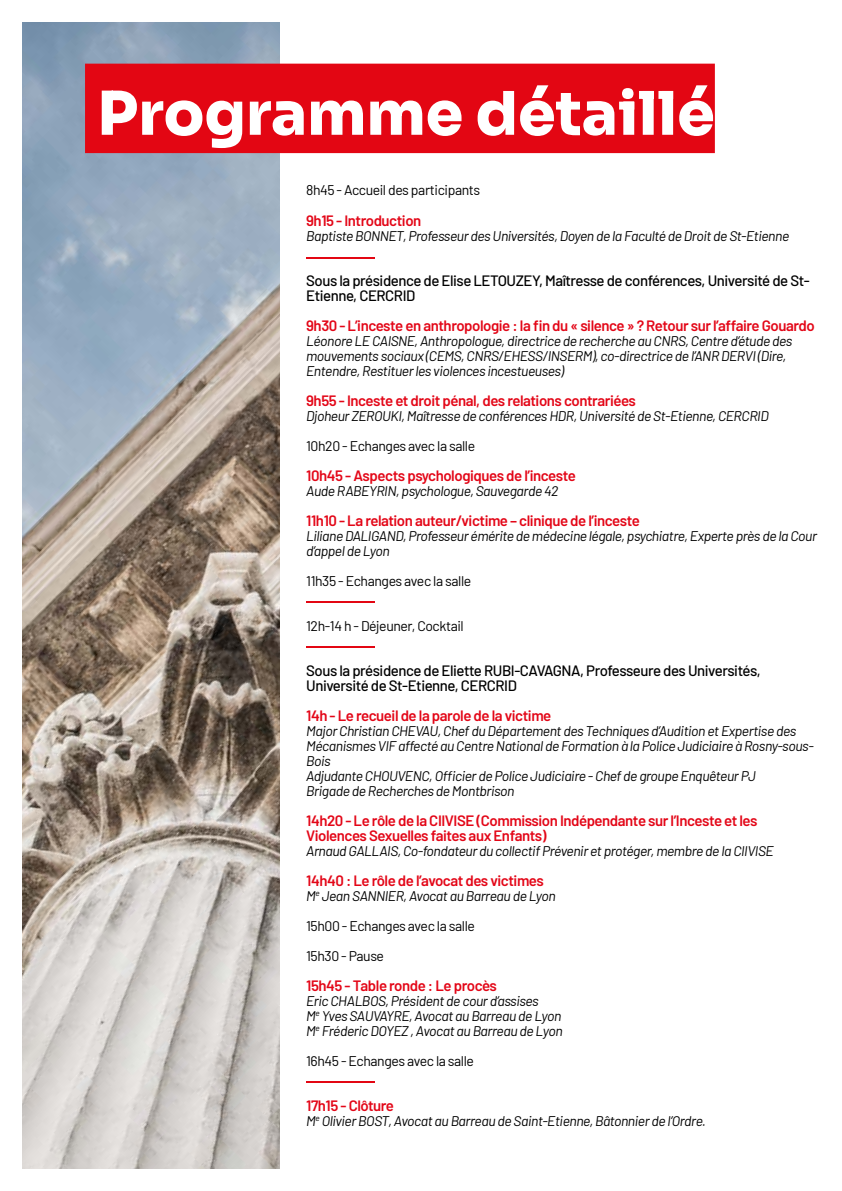
<style>
.page{position:relative;width:842px;height:1191px;background:#fff}
.page>*{position:absolute;margin:0;border:0;box-sizing:border-box;transform-origin:0 0}
.t1{font:60px "Sora";color:#fff}
.t2{font:600 15px/15px "Barlow";letter-spacing:-.03em;color:#e30617}
.t3{font:500 15px/15px "Barlow";letter-spacing:-.03em;color:#000}
.t4{font:italic 14px/15px "Barlow";letter-spacing:-.03em;color:#000}
.t5{font:14px/30px "Barlow";letter-spacing:-.03em;color:#000}
.s1{font-style:italic}
</style>
<div class="page">
<img style="left:23px;top:23px;width:256px;height:1145px">
<div style="left:85px;top:64px;width:630px;height:89px;background:#e30613"></div>
<hr style="left:306px;top:257px;width:68px;height:2px;background:#e30613">
<hr style="left:306px;top:601px;width:68px;height:2px;background:#e30613">
<hr style="left:306px;top:646px;width:68px;height:1px;background:#e30613">
<hr style="left:306px;top:1081px;width:68px;height:1px;background:#e30613">
<h1 class="t1" style="left:97px;top:64px;width:619px">Programme détaillé</h1>
<p class="t5" style="left:306px;top:174px;width:176px">8h45 - Accueil des participants</p>
<p class="t2" style="left:306px;top:211px;width:117px">9h15 - Introduction</p>
<p class="t4" style="left:306px;top:227px;width:485px">Baptiste BONNET, Professeur des Universités, Doyen de la Faculté de Droit de St-Etienne</p>
<p class="t3" style="left:306px;top:271px;width:505px">Sous la présidence de Elise LETOUZEY, Maîtresse de conférences, Université de St-<br>Etienne, CERCRID</p>
<p class="t2" style="left:306px;top:316px;width:510px">9h30 - L’inceste en anthropologie : la fin du « silence » ? Retour sur l’affaire Gouardo</p>
<p class="t4" style="left:306px;top:332px;width:488px">Léonore LE CAISNE, Anthropologue, directrice de recherche au CNRS, Centre d’étude des mouvements sociaux (CEMS, CNRS/EHESS/INSERM), co-directrice de l’ANR DERVI (Dire,<br>Entendre, Restituer les violences incestueuses)</p>
<p class="t2" style="left:306px;top:391px;width:331px">9h55 - Inceste et droit pénal, des relations contrariées</p>
<p class="t4" style="left:306px;top:407px;width:464px">Djoheur ZEROUKI, Maîtresse de conférences HDR, Université de St-Etienne, CERCRID</p>
<p class="t5" style="left:306px;top:429px;width:171px">10h20 - Echanges avec la salle</p>
<p class="t2" style="left:306px;top:466px;width:271px">10h45 - Aspects psychologiques de l’inceste</p>
<p class="t4" style="left:306px;top:482px;width:254px">Aude RABEYRIN, psychologue, Sauvegarde 42</p>
<p class="t2" style="left:306px;top:511px;width:335px">11h10 - La relation auteur/victime – clinique de l’inceste</p>
<p class="t4" style="left:306px;top:527px;width:512px">Liliane DALIGAND, Professeur émérite de médecine légale, psychiatre, Experte près de la Cour d’appel de Lyon</p>
<p class="t5" style="left:306px;top:564px;width:167px">11h35 - Echanges avec la salle</p>
<p class="t5" style="left:306px;top:609px;width:159px">12h-14 h - Déjeuner, Cocktail</p>
<p class="t3" style="left:306px;top:661px;width:456px">Sous la présidence de Eliette RUBI-CAVAGNA, Professeure des Universités,<br>Université de St-Etienne, CERCRID</p>
<p class="t2" style="left:306px;top:706px;width:247px">14h - Le recueil de la parole de la victime</p>
<p class="t4" style="left:306px;top:722px;width:509px">Major Christian CHEVAU, Chef du Département des Techniques d’Audition et Expertise des Mécanismes VIF affecté au Centre National de Formation à la Police Judiciaire à Rosny-sous-Bois<br>Adjudante CHOUVENC, Officier de Police Judiciaire - Chef de groupe Enquêteur PJ<br>Brigade de Recherches de Montbrison</p>
<p class="t2" style="left:306px;top:811px;width:453px">14h20 - Le rôle de la CIIVISE (Commission Indépendante sur l’Inceste et les<br>Violences Sexuelles faites aux Enfants)</p>
<p class="t4" style="left:306px;top:842px;width:469px">Arnaud GALLAIS, Co-fondateur du collectif Prévenir et protéger, membre de la CIIVISE</p>
<p class="t2" style="left:306px;top:871px;width:239px">14h40 : Le rôle de l’avocat des victimes</p>
<p class="t5" style="left:306px;top:879px;width:251px"><span class="s1">M</span><sup>e</sup> <span class="s1">Jean SANNIER, Avocat au Barreau de Lyon<br></span>15h00 - Echanges avec la salle<br>15h30 - Pause</p>
<p class="t2" style="left:306px;top:976px;width:192px">15h45 - Table ronde : Le procès</p>
<p class="t4" style="left:306px;top:992px;width:258px">Eric CHALBOS, Président de cour d’assises<br>M<sup>e</sup> Yves SAUVAYRE, Avocat au Barreau de Lyon<br>M<sup>e</sup> Fréderic DOYEZ , Avocat au Barreau de Lyon</p>
<p class="t5" style="left:306px;top:1044px;width:169px">16h45 - Echanges avec la salle</p>
<p class="t2" style="left:306px;top:1096px;width:89px">17h15 - Clôture</p>
<p class="t4" style="left:306px;top:1112px;width:401px">M<sup>e</sup> Olivier BOST, Avocat au Barreau de Saint-Etienne, Bâtonnier de l’Ordre.</p>
</div>
